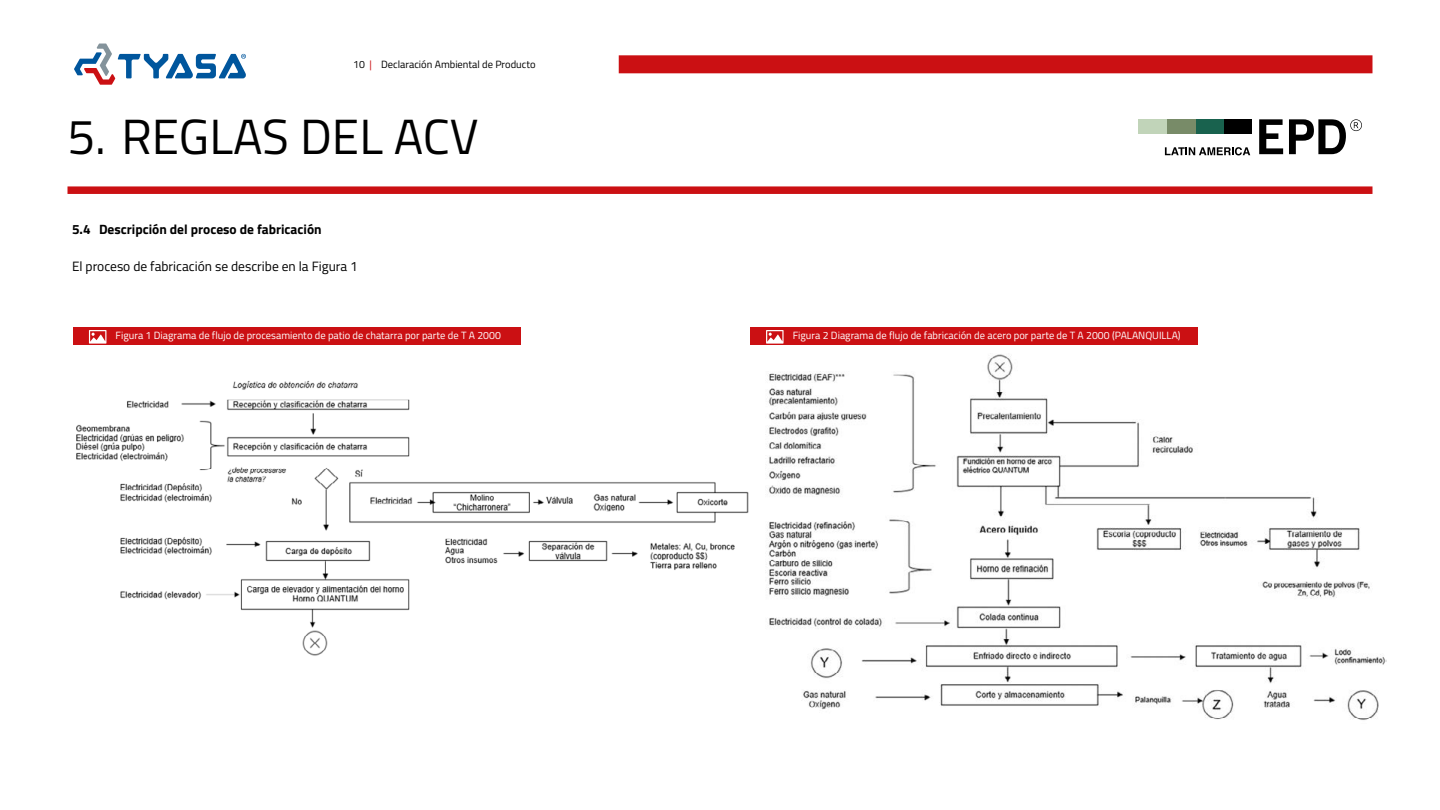
<style>
.page{position:relative;width:1440px;height:810px;background:#fff}
.page>*{position:absolute;margin:0;border:0;box-sizing:border-box;transform-origin:0 0}
.t1{font:49.5px "Titillium Web";color:#000}
.t2{font:13.5px "Titillium Web";color:#000}
.t3{font:700 13.5px "Titillium Web";color:#000}
.t4{font:10.5px "Titillium Web";color:#fff}
.t5{font:10.5px "Titillium Web";color:#000}
.s1{color:#cb1013}
</style>
<div class="page">
<img style="left:76px;top:380px;width:673px;height:276px">
<svg style="left:74px;top:44px;width:172px;height:41px"></svg>
<img style="left:768px;top:354px;width:618px;height:366px">
<div style="left:74px;top:327px;width:447px;height:18px;background:#cb1013"></div>
<svg style="left:89px;top:330px;width:17px;height:14px"></svg>
<div style="left:751px;top:327px;width:447px;height:18px;background:#cb1013"></div>
<svg style="left:766px;top:330px;width:18px;height:14px"></svg>
<div style="left:68px;top:186px;width:1304px;height:8px;background:#cb1013"></div>
<div style="left:619px;top:55px;width:753px;height:18px;background:#cb1013"></div>
<svg style="left:1165px;top:147px;width:85px;height:8px"></svg>
<svg style="left:1259px;top:119px;width:24px;height:35px"></svg>
<svg style="left:1289px;top:119px;width:73px;height:35px"></svg>
<div style="left:1224px;top:119px;width:28px;height:15px;background:#000"></div>
<div style="left:1195px;top:119px;width:29px;height:15px;background:#19624e"></div>
<div style="left:1167px;top:119px;width:29px;height:15px;background:#788b68"></div>
<div style="left:1138px;top:119px;width:29px;height:15px;background:#c1d4b9"></div>
<p class="t5" style="left:353px;top:57px;width:184px">10 <span class="s1">|</span> Declaración Ambiental de Producto</p>
<h1 class="t1" style="left:68px;top:101px;width:413px">5. REGLAS DEL ACV</h1>
<p class="t3" style="left:72px;top:219px;width:251px">5.4 Descripción del proceso de fabricación</p>
<p class="t2" style="left:72px;top:256px;width:287px">El proceso de fabricación se describe en la Figura 1</p>
<p class="t4" style="left:116px;top:328px;width:387px">Figura 1 Diagrama de flujo de procesamiento de patio de chatarra por parte de T A 2000</p>
<p class="t4" style="left:793px;top:328px;width:389px">Figura 2 Diagrama de flujo de fabricación de acero por parte de T A 2000 (PALANQUILLA)</p>
</div>
